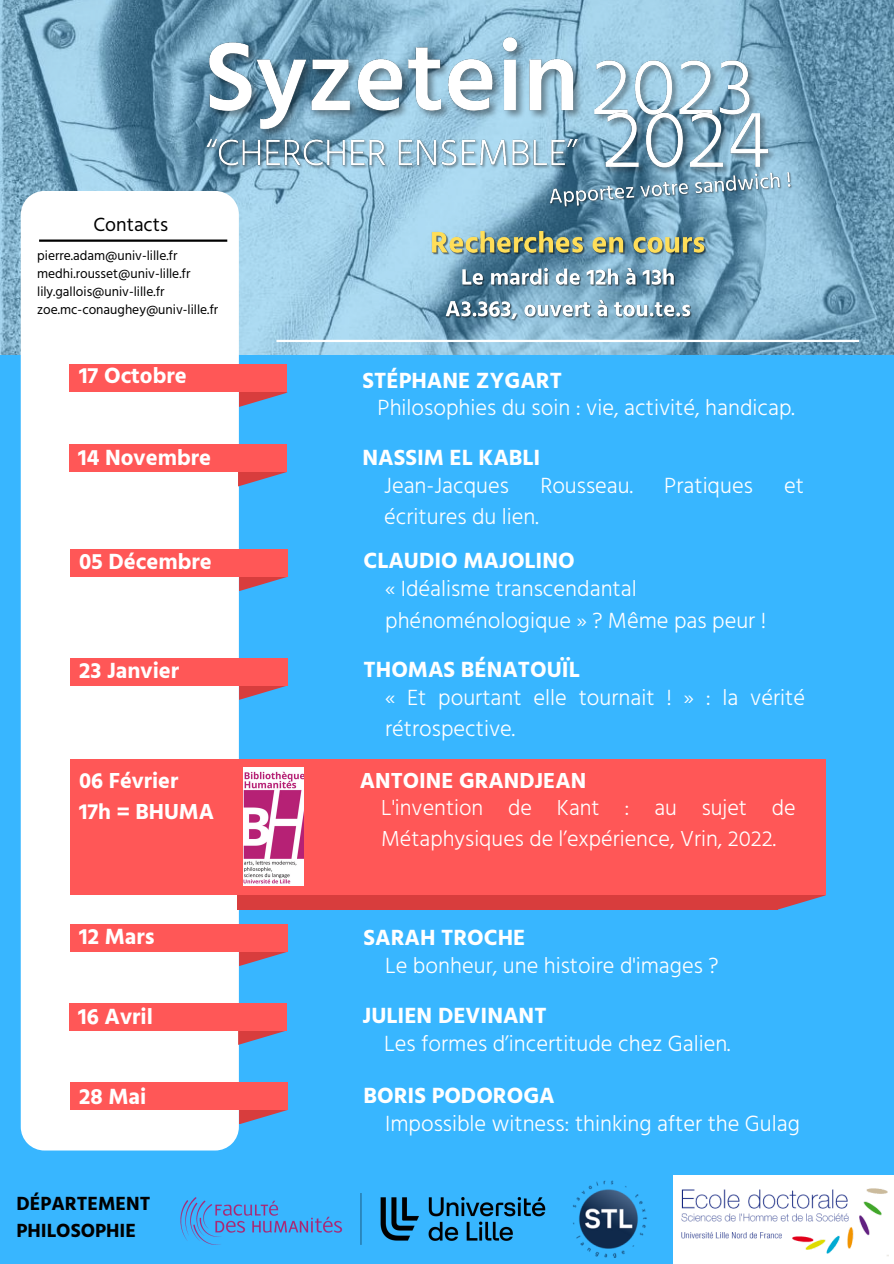
<style>
.page{position:relative;width:894px;height:1264px;background:#fff}
.page>*{position:absolute;margin:0;border:0;box-sizing:border-box;transform-origin:0 0}
.t1{font:300 22.5px/31.5px "Hind Jalandhar";color:#fff}
.t2{font:700 22.5px "Hind Jalandhar";color:#fff}
.t3{font:300 22.2px/31.2px "Hind Jalandhar";color:#fff}
.t4{font:700 22.2px "Hind Jalandhar";color:#fff}
.t5{font:700 19.5px/27px "Hind Jalandhar";color:#000}
.t6{font:19.5px "Hind Jalandhar";color:#000}
.t7{font:13.5px "Hind Jalandhar";color:#000}
</style>
<div class="page">
<div style="left:0;top:0;width:893px;height:1263px;background:#38b6ff"></div>
<img style="left:0;top:0;width:893px;height:355px">
<div style="left:21px;top:191px;width:218px;height:959px;background:#fff"></div>
<svg style="left:239px;top:392px;width:48px;height:15px"></svg>
<div style="left:69px;top:364px;width:218px;height:28px;background:#ff5757"></div>
<img style="left:180px;top:1193px;width:365px;height:52px">
<div style="left:673px;top:1175px;width:220px;height:88px;background:#fff"></div>
<img style="left:681px;top:1188px;width:207px;height:68px">
<img style="left:573px;top:1180px;width:74px;height:77px">
<svg style="left:238px;top:472px;width:49px;height:14px"></svg>
<div style="left:69px;top:444px;width:218px;height:28px;background:#ff5757"></div>
<svg style="left:239px;top:951px;width:49px;height:15px"></svg>
<div style="left:70px;top:924px;width:218px;height:27px;background:#ff5757"></div>
<hr style="left:39px;top:239px;width:188px;height:3px;background:#000">
<hr style="left:276px;top:340px;width:582px;height:2px;background:#fff">
<img style="left:429px;top:217px;width:279px;height:60px">
<img style="left:442px;top:257px;width:252px;height:77px">
<img style="left:203px;top:0;width:385px;height:162px">
<img style="left:203px;top:120px;width:380px;height:76px">
<img style="left:586px;top:18px;width:176px;height:144px">
<img style="left:597px;top:71px;width:185px;height:162px">
<img style="left:545px;top:162px;width:251px;height:58px">
<svg style="left:239px;top:685px;width:49px;height:15px"></svg>
<div style="left:70px;top:658px;width:218px;height:27px;background:#ff5757"></div>
<svg style="left:777px;top:895px;width:48px;height:14px"></svg>
<div style="left:237px;top:893px;width:540px;height:16px;background:#d83d3d"></div>
<div style="left:70px;top:760px;width:755px;height:135px;background:#ff5757"></div>
<img style="left:244px;top:767px;width:60px;height:118px">
<svg style="left:238px;top:1030px;width:49px;height:14px"></svg>
<div style="left:69px;top:1002px;width:218px;height:28px;background:#ff5757"></div>
<svg style="left:239px;top:576px;width:49px;height:15px"></svg>
<div style="left:70px;top:549px;width:218px;height:27px;background:#ff5757"></div>
<svg style="left:239px;top:1109px;width:49px;height:15px"></svg>
<div style="left:70px;top:1082px;width:218px;height:27px;background:#ff5757"></div>
<p class="t6" style="left:93px;top:212px;width:76px">Contacts</p>
<p class="t7" style="left:37px;top:247px;width:142px">pierre.adam@univ-lille.fr</p>
<p class="t7" style="left:37px;top:265px;width:155px">medhi.rousset@univ-lille.fr</p>
<p class="t7" style="left:37px;top:283px;width:129px">lily.gallois@univ-lille.fr</p>
<p class="t7" style="left:37px;top:301px;width:182px">zoe.mc-conaughey@univ-lille.fr</p>
<p class="t2" style="left:79px;top:362px;width:109px">17 Octobre</p>
<p class="t2" style="left:362px;top:367px;width:201px">STÉPHANE ZYGART</p>
<p class="t1" style="left:377px;top:392px;width:418px">Philosophies du soin : vie, activité, handicap.</p>
<p class="t2" style="left:78px;top:444px;width:134px">14 Novembre</p>
<p class="t2" style="left:362px;top:444px;width:179px">NASSIM EL KABLI</p>
<p class="t1" style="left:384px;top:469px;width:126px">Jean-Jacques</p>
<p class="t1" style="left:540px;top:469px;width:94px">Rousseau.</p>
<p class="t1" style="left:664px;top:469px;width:90px">Pratiques</p>
<p class="t1" style="left:784px;top:469px;width:21px">et</p>
<p class="t1" style="left:384px;top:501px;width:156px">écritures du lien.</p>
<p class="t2" style="left:79px;top:548px;width:134px">05 Décembre</p>
<p class="t2" style="left:363px;top:547px;width:212px">CLAUDIO MAJOLINO</p>
<p class="t1" style="left:385px;top:572px;width:382px">« Idéalisme transcendantal phénoménologique » ? Même pas peur !</p>
<p class="t2" style="left:79px;top:656px;width:101px">23 Janvier</p>
<p class="t2" style="left:363px;top:656px;width:217px">THOMAS BÉNATOUÏL</p>
<p class="t1" style="left:385px;top:681px;width:421px">« Et pourtant elle tournait ! » : la vérité rétrospective.</p>
<p class="t4" style="left:79px;top:767px;width:101px">06 Février</p>
<p class="t4" style="left:79px;top:798px;width:136px">17h = BHUMA</p>
<p class="t4" style="left:360px;top:767px;width:228px">ANTOINE GRANDJEAN</p>
<p class="t3" style="left:381px;top:792px;width:416px">L'invention de Kant : au sujet de<br>Métaphysiques de l’expérience, Vrin, 2022.</p>
<p class="t2" style="left:79px;top:923px;width:77px">12 Mars</p>
<p class="t2" style="left:363px;top:923px;width:163px">SARAH TROCHE</p>
<p class="t1" style="left:385px;top:949px;width:335px">Le bonheur, une histoire d'images ?</p>
<p class="t2" style="left:78px;top:1003px;width:76px">16 Avril</p>
<p class="t2" style="left:362px;top:1002px;width:185px">JULIEN DEVINANT</p>
<p class="t1" style="left:384px;top:1027px;width:347px">Les formes d’incertitude chez Galien.</p>
<p class="t2" style="left:79px;top:1082px;width:69px">28 Mai</p>
<p class="t2" style="left:363px;top:1081px;width:193px">BORIS PODOROGA</p>
<p class="t1" style="left:385px;top:1107px;width:416px">Impossible witness: thinking after the Gulag</p>
<p class="t5" style="left:16px;top:1189px;width:135px">DÉPARTEMENT<br>PHILOSOPHIE</p>
</div>
